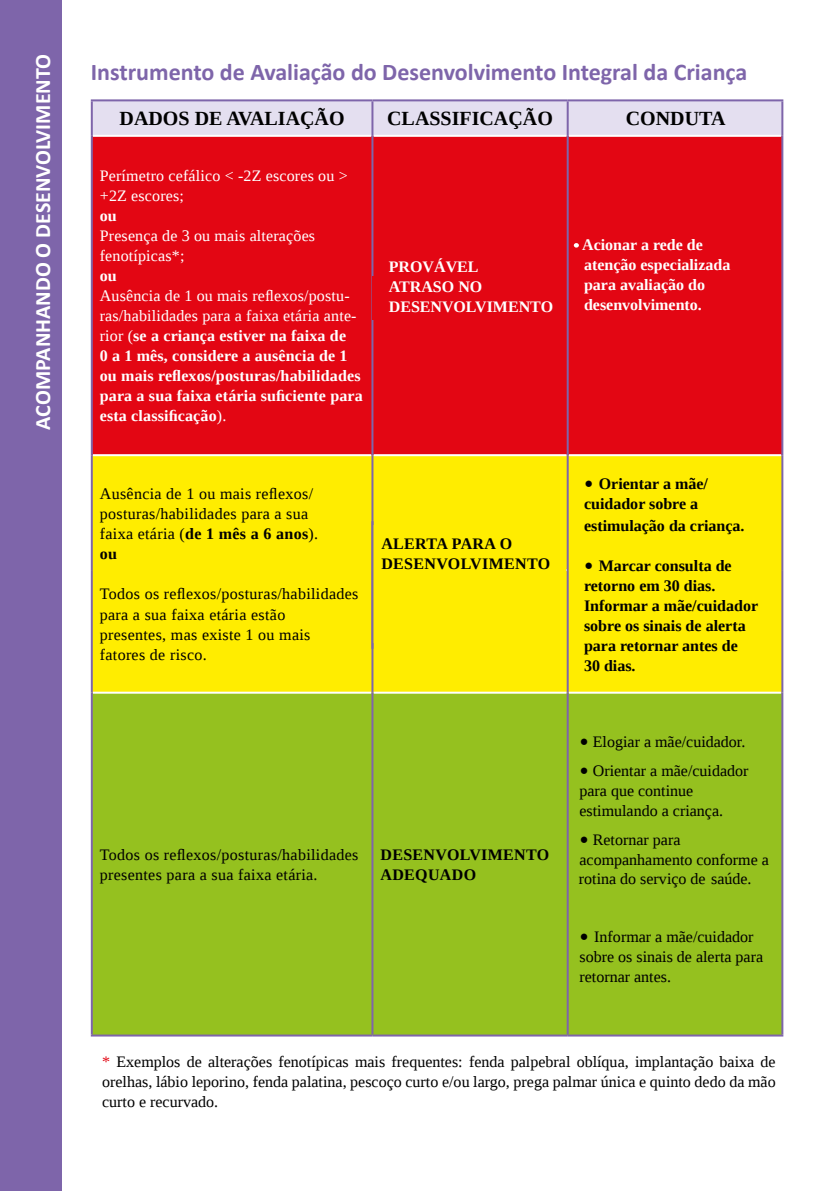
<style>
.page{position:relative;width:840px;height:1191px;background:#fff}
.page>*{position:absolute;margin:0;border:0;box-sizing:border-box;transform-origin:0 0}
.t1{font:700 24px "Calibri";color:#7e65aa}
.t2{font:700 22px "Calibri";color:#fff}
.t3{font:700 20px "Liberation Serif";color:#000}
.t4{font:700 18px "Liberation Serif";color:#fff}
.t5{font:16px/20px "Liberation Serif";color:#000}
.t6{font:700 16px/20px "Liberation Serif";letter-spacing:.01em;color:#fff}
.t7{font:16px/20px "Liberation Serif";letter-spacing:.02em;color:#000}
.t8{font:700 16px/20px "Liberation Serif";color:#000}
.t9{font:16px/20px "Liberation Serif";letter-spacing:.01em;color:#fff}
.t10{font:700 16px/20px "Liberation Serif";letter-spacing:.02em;color:#000}
.s1{font-weight:400}
.s2{font-weight:700}
.s3{font-family:"Minion Pro";font-weight:400;font-size:24px}
.s4{font-family:"Minion Pro";font-size:24px}
.s5{color:#e30613}
</style>
<div class="page">
<div style="left:0;top:0;width:62px;height:1191px;background:#7e65aa"></div>
<div style="left:93px;top:101px;width:688px;height:34px;background:#e4dff0"></div>
<div style="left:93px;top:137px;width:688px;height:317px;background:#e30613"></div>
<div style="left:93px;top:456px;width:688px;height:235px;background:#ffed00"></div>
<div style="left:93px;top:693px;width:688px;height:341px;background:#95c11f"></div>
<hr style="left:373px;top:569px;width:193px;height:2px;background:#fff">
<hr style="left:91px;top:99px;width:281px;height:2px;background:#7e65aa">
<hr style="left:91px;top:101px;width:2px;height:35px;background:#7e65aa">
<hr style="left:372px;top:99px;width:195px;height:2px;background:#7e65aa">
<hr style="left:371px;top:101px;width:2px;height:35px;background:#7e65aa">
<hr style="left:567px;top:99px;width:216px;height:2px;background:#7e65aa">
<hr style="left:566px;top:101px;width:2px;height:35px;background:#7e65aa">
<hr style="left:781px;top:101px;width:2px;height:35px;background:#7e65aa">
<hr style="left:91px;top:136px;width:2px;height:319px;background:#7e65aa">
<hr style="left:371px;top:136px;width:2px;height:319px;background:#7e65aa">
<hr style="left:566px;top:136px;width:2px;height:319px;background:#7e65aa">
<hr style="left:781px;top:136px;width:2px;height:319px;background:#7e65aa">
<hr style="left:91px;top:455px;width:2px;height:115px;background:#7e65aa">
<hr style="left:91px;top:570px;width:2px;height:122px;background:#7e65aa">
<hr style="left:566px;top:455px;width:2px;height:115px;background:#7e65aa">
<hr style="left:781px;top:455px;width:2px;height:115px;background:#7e65aa">
<hr style="left:781px;top:570px;width:2px;height:122px;background:#7e65aa">
<hr style="left:566px;top:570px;width:2px;height:122px;background:#7e65aa">
<hr style="left:91px;top:692px;width:2px;height:342px;background:#7e65aa">
<hr style="left:371px;top:692px;width:2px;height:342px;background:#7e65aa">
<hr style="left:566px;top:692px;width:2px;height:342px;background:#7e65aa">
<hr style="left:781px;top:692px;width:2px;height:342px;background:#7e65aa">
<hr style="left:91px;top:1034px;width:281px;height:2px;background:#7e65aa">
<hr style="left:372px;top:1034px;width:195px;height:2px;background:#7e65aa">
<hr style="left:567px;top:1034px;width:216px;height:2px;background:#7e65aa">
<hr style="left:371px;top:455px;width:2px;height:115px;background:#7e65aa">
<hr style="left:371px;top:570px;width:2px;height:122px;background:#7e65aa">
<svg style="left:573px;top:243px;width:5px;height:5px"></svg>
<div style="left:372px;top:276px;width:182px;height:44px;background:#e30613"></div>
<div style="left:372px;top:525px;width:193px;height:118px;background:#ffed00"></div>
<hr style="left:371px;top:521px;width:2px;height:128px;background:#7e65aa">
<h2 class="t2" style="left:27px;top:430px;width:377px;rotate:-90deg">ACOMPANHANDO O DESENVOLVIMENTO</h2>
<h1 class="t1" style="left:91px;top:55px;width:657px">Instrumento de Avaliação do Desenvolvimento Integral da Criança</h1>
<p class="t3" style="left:119px;top:105px;width:226px">DADOS DE AVALIAÇÃO</p>
<p class="t3" style="left:387px;top:105px;width:167px">CLASSIFICAÇÃO</p>
<p class="t3" style="left:625px;top:105px;width:101px">CONDUTA</p>
<p class="t9" style="left:100px;top:166px;width:249px">Perímetro cefálico &lt; -2Z escores ou &gt; +2Z escores;</p>
<p class="t6" style="left:100px;top:205px;width:19px">ou</p>
<p class="t9" style="left:100px;top:226px;width:217px">Presença de 3 ou mais alterações fenotípicas*;</p>
<p class="t6" style="left:100px;top:265px;width:19px">ou</p>
<p class="t6" style="left:100px;top:285px;width:264px"><span class="s1">Ausência de 1 ou mais reflexos/postu&shy;ras/habilidades para a faixa etária ante&shy;rior (</span>se a criança estiver na faixa de<br>0 a 1 mês, considere a ausência de 1 ou mais reflexos/posturas/habilidades para a sua faixa etária suficiente para esta classificação<span class="s1">).</span></p>
<p class="t4" style="left:380px;top:283px;width:173px">ESENVOLVIMENTO</p>
<p class="t6" style="left:388px;top:256px;width:166px">PROVÁVEL<br>ATRASO NO<br>DESENVOLVIMENTO</p>
<p class="t7" style="left:100px;top:484px;width:220px">Ausência de 1 ou mais reflexos/ posturas/habilidades para a sua faixa etária (<span class="s2">de 1 mês a 6 anos</span>). <span class="s2">ou</span></p>
<p class="t7" style="left:100px;top:584px;width:260px">Todos os reflexos/posturas/habilidades para a sua faixa etária estão<br>presentes, mas existe 1 ou mais fatores de risco.</p>
<p class="t10" style="left:381px;top:533px;width:170px">ALERTA PARA O<br>DESENVOLVIMENTO</p>
<p class="t7" style="left:100px;top:844px;width:260px">Todos os reflexos/posturas/habilidades presentes para a sua faixa etária.</p>
<p class="t10" style="left:380px;top:844px;width:170px">DESENVOLVIMENTO<br>ADEQUADO</p>
<p class="t6" style="left:581px;top:234px;width:150px">Acionar a rede de atenção especializada para avaliação do desenvolvimento.</p>
<p class="t8" style="left:583px;top:473px;width:125px"><span class="s3">•</span> Orientar a mãe/ cuidador sobre a</p>
<p class="t8" style="left:583px;top:515px;width:162px">estimulação da criança.</p>
<p class="t8" style="left:583px;top:555px;width:175px"><span class="s3">•</span> Marcar consulta de retorno em 30 dias.<br>Informar a mãe/cuidador sobre os sinais de alerta para retornar antes de<br>30 dias.</p>
<p class="t5" style="left:579px;top:731px;width:167px"><span class="s4">•</span> Elogiar a mãe/cuidador.</p>
<p class="t5" style="left:579px;top:760px;width:170px"><span class="s4">•</span> Orientar a mãe/cuidador para que continue estimulando a criança.</p>
<p class="t5" style="left:579px;top:829px;width:191px"><span class="s4">•</span> Retornar para acompanhamento conforme a</p>
<p class="t5" style="left:578px;top:868px;width:174px">rotina do serviço de saúde.</p>
<p class="t5" style="left:579px;top:926px;width:185px"><span class="s4">•</span> Informar a mãe/cuidador sobre os sinais de alerta para retornar antes.</p>
<p class="t5" style="left:102px;top:1051px;width:674px;text-align:justify"><span class="s5">*</span> Exemplos de alterações fenotípicas mais frequentes: fenda palpebral oblíqua, implantação baixa de orelhas, lábio leporino, fenda palatina, pescoço curto e/ou largo, prega palmar única e quinto dedo da mão curto e recurvado.</p>
</div>
